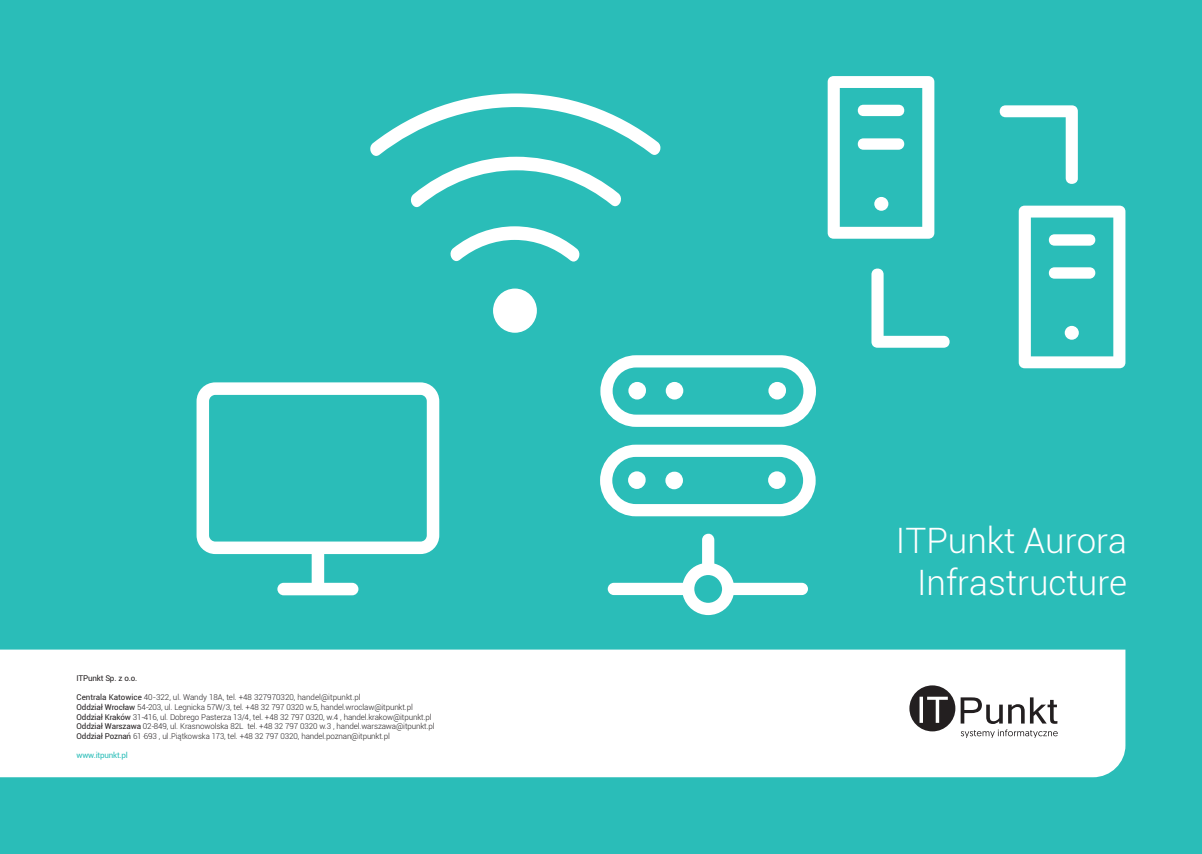
<style>
.page{position:relative;width:1202px;height:854px;background:#fff}
.page>*{position:absolute;margin:0;border:0;box-sizing:border-box;transform-origin:0 0}
.t1{font:300 35px/42px "Roboto";color:#fff;text-align:right}
.t2{font:300 8px/9.6px "Roboto";letter-spacing:-.01em;color:#231f20}
.t3{font:8px "Roboto";letter-spacing:-.03em;color:#231f20}
.t4{font:8px "Roboto";letter-spacing:-.02em;color:#2abdb8}
.s1{font-weight:400}
</style>
<div class="page">
<div style="left:0;top:0;width:1202px;height:853px;background:#2abdb8"></div>
<svg style="left:1019px;top:205px;width:106px;height:163px"></svg>
<svg style="left:828px;top:76px;width:106px;height:163px"></svg>
<svg style="left:871px;top:268px;width:79px;height:79px"></svg>
<svg style="left:1000px;top:105px;width:78px;height:79px"></svg>
<div style="left:1065px;top:326px;width:14px;height:13px;background:#fff;border-radius:50%"></div>
<div style="left:1049px;top:267px;width:46px;height:11px;background:#fff;border-radius:6px"></div>
<div style="left:1049px;top:234px;width:46px;height:11px;background:#fff;border-radius:6px"></div>
<svg style="left:450px;top:226px;width:130px;height:35px"></svg>
<svg style="left:370px;top:93px;width:291px;height:114px"></svg>
<div style="left:493px;top:288px;width:44px;height:44px;background:#fff;border-radius:50%"></div>
<svg style="left:600px;top:355px;width:216px;height:260px"></svg>
<svg style="left:197px;top:382px;width:242px;height:213px"></svg>
<div style="left:0;top:649px;width:1125px;height:128px;background:#fff"></div>
<svg style="left:961px;top:697px;width:96px;height:26px;background:#b8b7b7"></svg>
<svg style="left:909px;top:685px;width:46px;height:46px;background:#6b6869"></svg>
<svg style="left:961px;top:729px;width:97px;height:8px"></svg>
<p class="t3" style="left:77px;top:672px;width:62px">ITPunkt Sp. z o.o.</p>
<p class="t2" style="left:77px;top:702px;width:360px"><span class="s1">Oddział Wrocław</span> 54-203, ul. Legnicka 57W/3, tel. +48 32 797 0320 w.5, handel.wroclaw@itpunkt.pl <span class="s1">Oddział Kraków</span> 31-416, ul. Dobrego Pasterza 13/ , tel. +48 32 797 0320, w.4 , handel.krakow@itpunkt.pl <span class="s1">Oddział Warszawa</span> 02-849, ul. Krasnowolska 82L tel. +48 32 797 0320 w.3 , handel.warszawa@itpunkt.pl <span class="s1">Oddział Poznań</span> 6 -693 , ul .Piątkowska 173, tel. +48 32 797 0320, handel.poznan@itpunkt.pl</p>
<p class="t4" style="left:76px;top:749px;width:53px">www.itpunkt.pl</p>
<p class="t2" style="left:77px;top:692px;width:286px"><span class="s1">Centrala Katowice</span> 40-322, ul. Wandy 18A, tel. +48 327970320, handel@itpunkt.pl</p>
<p class="t2" style="left:244px;top:711px;width:6px">4</p>
<p class="t2" style="left:137px;top:730px;width:6px">1</p>
<h1 class="t1" style="left:896px;top:518px;width:233px">ITPunkt Aurora<br>Infrastructure</h1>
</div>
